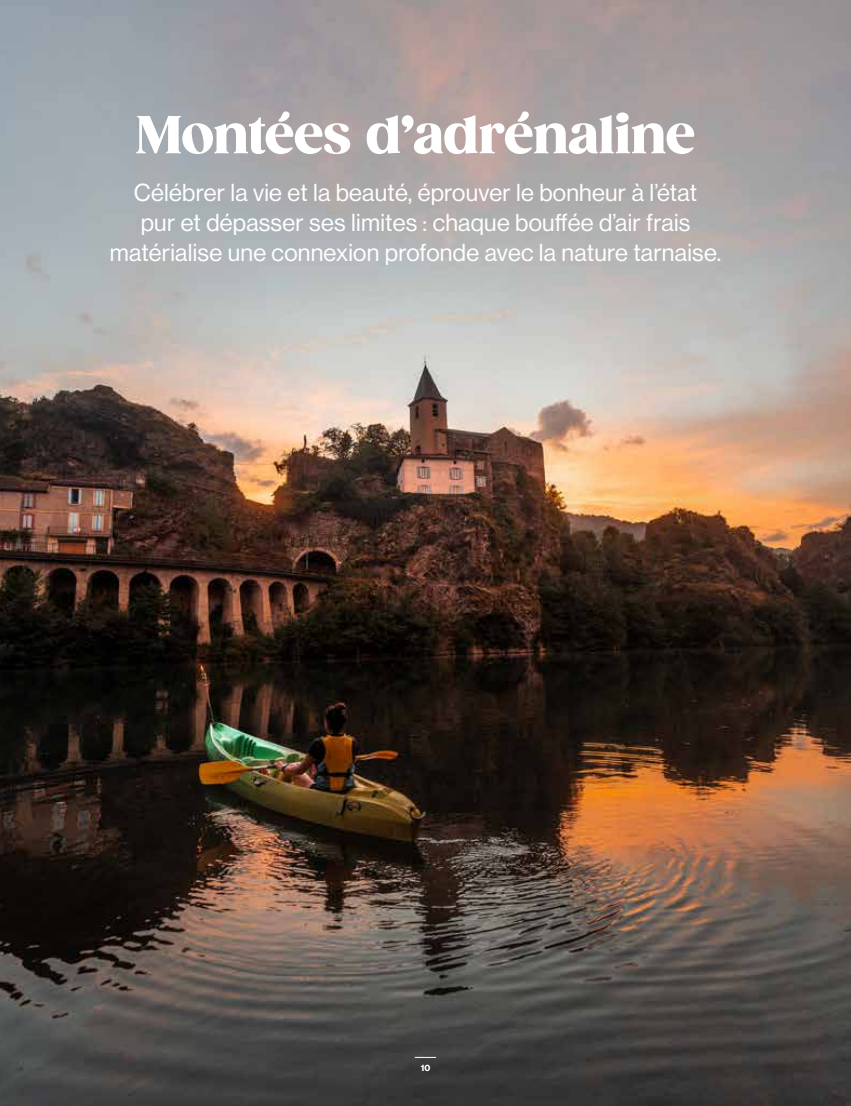
<style>
.page{position:relative;width:851px;height:1106px;background:#fff}
.page>*{position:absolute;margin:0;border:0;box-sizing:border-box;transform-origin:0 0}
.t1{font:900 51.75px "Gazpacho";letter-spacing:-.015em;color:#fff}
.t2{font:24px/30px "Neue Haas Display";letter-spacing:.01em;color:#fff;text-align:center}
.t3{font:700 9px "Neue Haas Display";color:#fff}
</style>
<div class="page">
<img style="left:0;top:0;width:850px;height:1106px">
<svg style="left:415px;top:1057px;width:21px;height:1px"></svg>
<h1 class="t1" style="left:136px;top:103px;width:561px">Montées d’adrénaline</h1>
<p class="t2" style="left:110px;top:178px;width:613px">Célébrer la vie et la beauté, éprouver le bonheur à l’état<br>pur et dépasser ses limites : chaque bouffée d’air frais matérialise une connexion profonde avec la nature tarnaise.</p>
<p class="t3" style="left:420px;top:1062px;width:11px">10</p>
</div>
